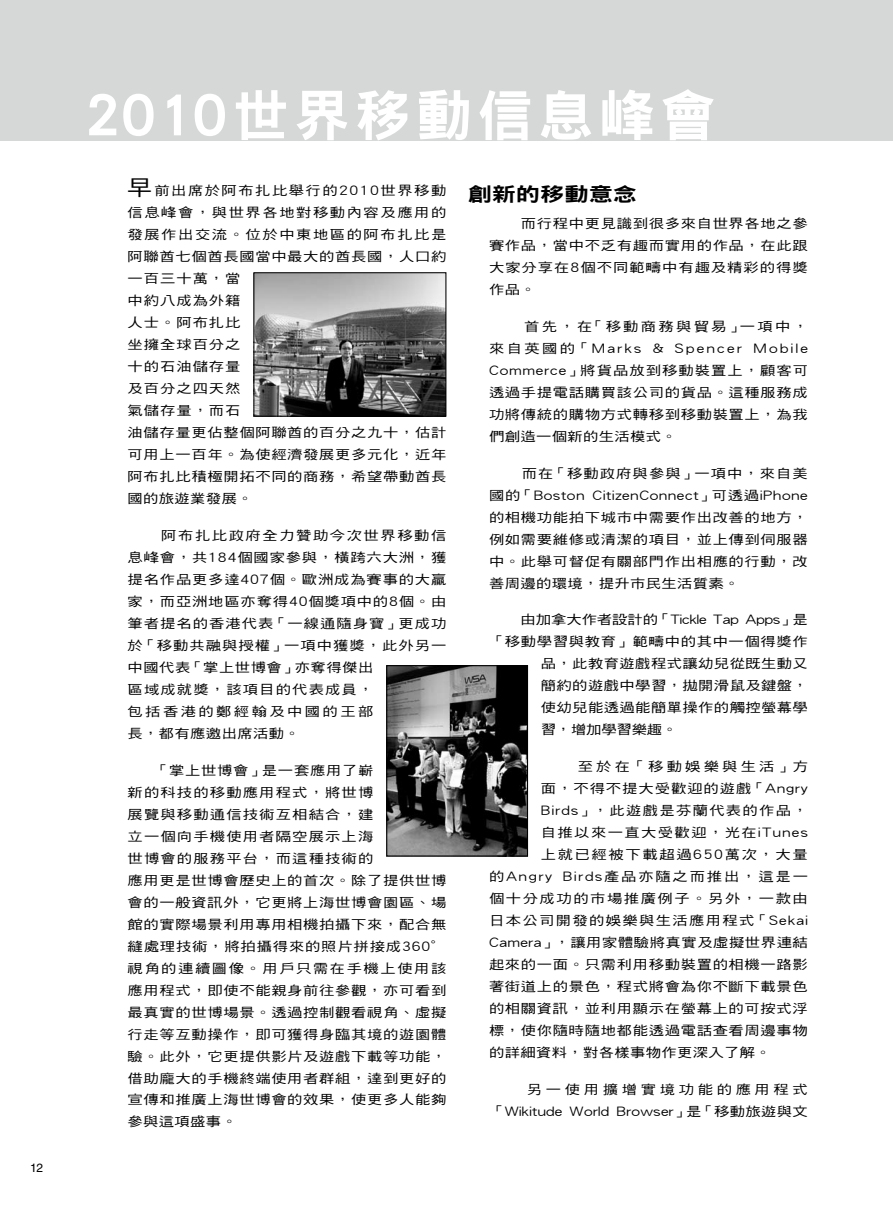
<style>
.page{position:relative;width:893px;height:1212px;background:#fff}
.page>*{position:absolute;margin:0;border:0;box-sizing:border-box;transform-origin:0 0}
.t1{font:55.5px "DF Hei HK W9";letter-spacing:.1em;color:#fff}
.t2{font:19.5px "DF Hei HK W9";color:#000;scale:1.24 1}
.t3{font:12.75px/22px "DF Hei HK W5";letter-spacing:.045em;color:#000;text-align:justify;scale:1.2 1}
.t4{font:12.75px/22px "DF Hei HK W5";letter-spacing:.065em;color:#000;scale:1.2 1}
.t5{font:12.75px/22px "DF Hei HK W5";letter-spacing:.07em;color:#000;scale:1.2 1}
.t6{font:12.75px/22px "DF Hei HK W5";letter-spacing:.025em;color:#000;scale:1.2 1}
.t7{font:12.75px "DF Hei HK W5";letter-spacing:.09em;color:#000;scale:1.2 1}
.t8{font:12.75px "DF Hei HK W5";color:#000;scale:1.2 1}
.t9{font:12.75px "DF Hei HK W5";letter-spacing:.12em;color:#000;scale:1.2 1}
.t10{font:12.75px "DF Hei HK W5";letter-spacing:.095em;color:#000;scale:1.2 1}
.t11{font:12.75px "DF Hei HK W5";letter-spacing:.1em;color:#000;scale:1.2 1}
.t12{font:12.75px "DF Hei HK W5";letter-spacing:.105em;color:#000;scale:1.2 1}
.t13{font:12.75px "DF Hei HK W5";letter-spacing:.21em;color:#000;scale:1.2 1}
.t14{font:12px "Helvetica";color:#000}
.s1{font-size:21px}
</style>
<div class="page">
<div style="left:0;top:0;width:893px;height:140px;background:#d6d7d7"></div>
<img style="left:255px;top:274px;width:189px;height:141px">
<div style="left:253px;top:272px;width:193px;height:145px;border:1px solid #000"></div>
<img style="left:388px;top:667px;width:138px;height:187px">
<div style="left:386px;top:665px;width:142px;height:191px;border:1px solid #000"></div>
<p class="t14" style="left:30px;top:1161px;width:14px">12</p>
<h1 class="t1" style="left:85px;top:85px;width:632px">2010世界移動信息峰會</h1>
<p class="t4" style="left:126px;top:180px;width:268px"><span class="s1">早</span>前出席於阿布扎比舉行的2010世界移動信息峰會，與世界各地對移動內容及應用的發展作出交流。位於中東地區的阿布扎比是阿聯酋七個酋長國當中最大的酋長國，人口約一百三十萬，當<br>中約八成為外籍<br>人士。阿布扎比<br>坐擁全球百分之<br>十的石油儲存量<br>及百分之四天然<br>氣儲存量，而石<br>油儲存量更佔整個阿聯酋的百分之九十，估計可用上一百年。為使經濟發展更多元化，近年阿布扎比積極開拓不同的商務，希望帶動酋長國的旅遊業發展。</p>
<p class="t5" style="left:128px;top:524px;width:267px">　　阿布扎比政府全力贊助今次世界移動信息峰會，共184個國家參與，橫跨六大洲，獲提名作品更多達407個。歐洲成為賽事的大贏家，而亞洲地區亦奪得40個獎項中的8個。由筆者提名的香港代表「一線通隨身寶」更成功於「移動共融與授權」一項中獲獎，此外另一中國代表「掌上世博會」亦奪得傑出<br>區域成就獎，該項目的代表成員，<br>包括香港的鄭經翰及中國的王部<br>長，都有應邀出席活動。</p>
<p class="t3" style="left:128px;top:759px;width:267px;text-align:left">　　「掌上世博會」是一套應用了嶄<br>新的科技的移動應用程式，將世博<br>展覽與移動通信技術互相結合，建<br>立一個向手機使用者隔空展示上海<br>世博會的服務平台，而這種技術的<br>應用更是世博會歷史上的首次。除了提供世博會的一般資訊外，它更將上海世博會園區、場館的實際場景利用專用相機拍攝下來，配合無縫處理技術，將拍攝得來的照片拼接成360°視角的連續圖像。用戶只需在手機上使用該應用程式，即使不能親身前往參觀，亦可看到最真實的世博場景。透過控制觀看視角、虛擬行走等互動操作，即可獲得身臨其境的遊園體驗。此外，它更提供影片及遊戲下載等功能，借助龐大的手機終端使用者群組，達到更好的宣傳和推廣上海世博會的效果，使更多人能夠參與這項盛事。</p>
<h2 class="t2" style="left:468px;top:184px;width:138px">創新的移動意念</h2>
<p class="t3" style="left:489px;top:212px;width:267px">　　而行程中更見識到很多來自世界各地之參賽作品，當中不乏有趣而實用的作品，在此跟大家分享在8個不同範疇中有趣及精彩的得獎作品。</p>
<p class="t3" style="left:489px;top:315px;width:267px">　　首先，在「移動商務與貿易」一項中，來自英國的「Marks &amp; Spencer Mobile Commerce」將貨品放到移動裝置上，顧客可透過手提電話購買該公司的貨品。這種服務成功將傳統的購物方式轉移到移動裝置上，為我們創造一個新的生活模式。</p>
<p class="t3" style="left:489px;top:462px;width:267px">　　而在「移動政府與參與」一項中，來自美國的「Boston CitizenConnect」可透過iPhone的相機功能拍下城市中需要作出改善的地方，例如需要維修或清潔的項目，並上傳到伺服器中。此舉可督促有關部門作出相應的行動，改善周邊的環境，提升市民生活質素。</p>
<p class="t8" style="left:489px;top:613px;width:267px">　　由加拿大作者設計的「Tickle Tap Apps」是</p>
<p class="t3" style="left:489px;top:631px;width:267px">「移動學習與教育」範疇中的其中一個得獎作</p>
<p class="t3" style="left:541px;top:652px;width:224px">品，此教育遊戲程式讓幼兒從既生動又</p>
<p class="t3" style="left:541px;top:674px;width:224px">簡約的遊戲中學習，拋開滑鼠及鍵盤，</p>
<p class="t3" style="left:541px;top:696px;width:224px">使幼兒能透過能簡單操作的觸控螢幕學</p>
<p class="t3" style="left:541px;top:718px;width:115px">習，增加學習樂趣。</p>
<p class="t13" style="left:541px;top:760px;width:224px">　　至於在「移動娛樂與生活」方</p>
<p class="t4" style="left:541px;top:777px;width:224px">面，不得不提大受歡迎的遊戲「Angry</p>
<p class="t7" style="left:541px;top:804px;width:224px">Birds」，此遊戲是芬蘭代表的作品，</p>
<p class="t10" style="left:541px;top:826px;width:224px">自推以來一直大受歡迎，光在iTunes</p>
<p class="t12" style="left:541px;top:848px;width:224px">上就已經被下載超過650萬次，大量</p>
<p class="t9" style="left:489px;top:870px;width:267px">的Angry Birds產品亦隨之而推出，這是一</p>
<p class="t11" style="left:489px;top:892px;width:267px">個十分成功的市場推廣例子。另外，一款由</p>
<p class="t7" style="left:489px;top:913px;width:267px">日本公司開發的娛樂與生活應用程式「Sekai</p>
<p class="t3" style="left:489px;top:931px;width:267px">Camera」，讓用家體驗將真實及虛擬世界連結</p>
<p class="t3" style="left:489px;top:953px;width:267px">起來的一面。只需利用移動裝置的相機一路影</p>
<p class="t3" style="left:489px;top:975px;width:267px">著街道上的景色，程式將會為你不斷下載景色</p>
<p class="t3" style="left:489px;top:997px;width:267px">的相關資訊，並利用顯示在螢幕上的可按式浮</p>
<p class="t3" style="left:489px;top:1019px;width:267px">標，使你隨時隨地都能透過電話查看周邊事物</p>
<p class="t6" style="left:489px;top:1041px;width:236px">的詳細資料，對各樣事物作更深入了解。</p>
<p class="t6" style="left:489px;top:1078px;width:267px">　　另一使用擴增實境功能的應用程式「Wikitude World Browser」是「移動旅遊與文</p>
</div>
